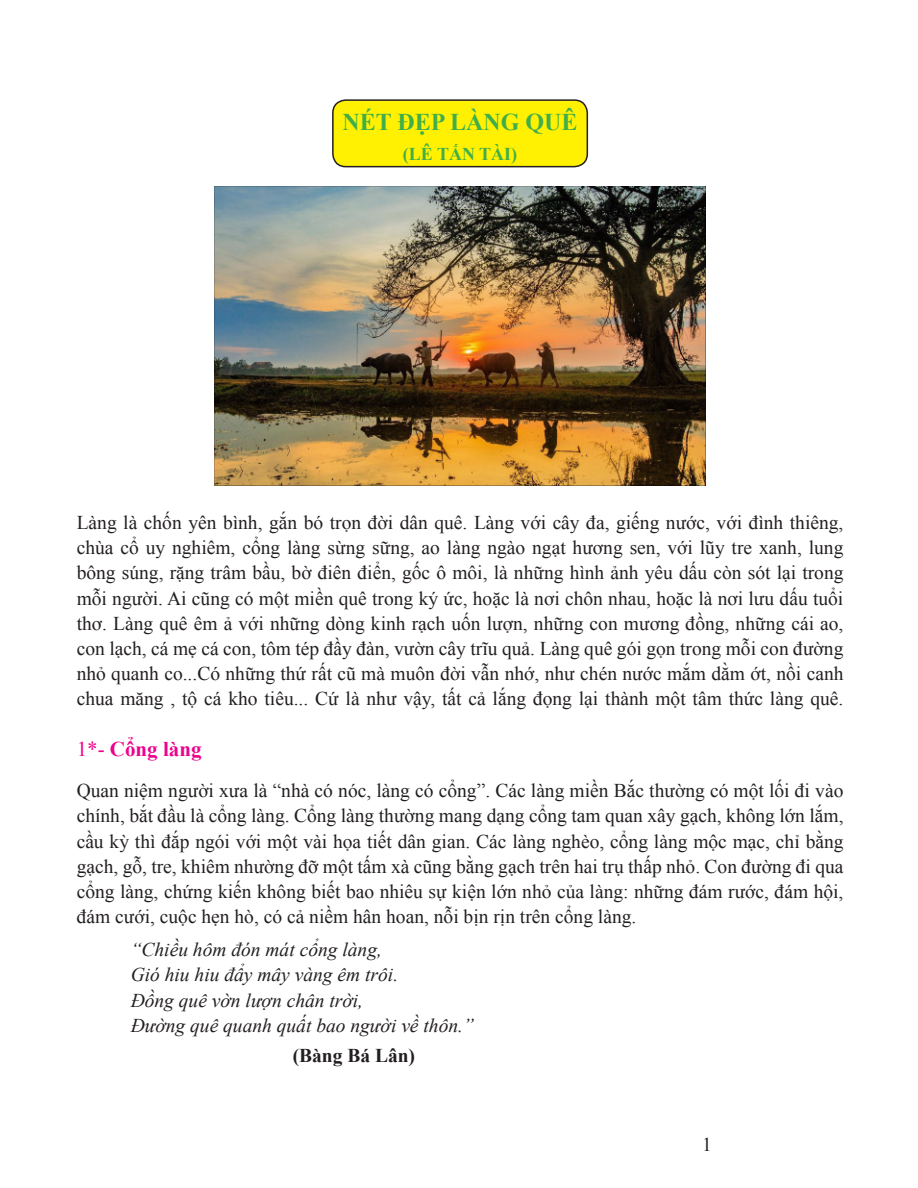
<style>
.page{position:relative;width:918px;height:1188px;background:#fff}
.page>*{position:absolute;margin:0;border:0;box-sizing:border-box;transform-origin:0 0}
.t1{font:700 24px "Times New Roman";color:#40ae49}
.t2{font:700 21px "Times New Roman";color:#ed028c}
.t3{font:19.5px/25.2px "Times New Roman";color:#231f20;text-align:justify}
.t4{font:italic 19.5px/25.2px "Times New Roman";color:#231f20}
.t5{font:700 19.5px "Times New Roman";color:#231f20}
.t6{font:700 18px "Times New Roman";color:#40ae49}
.s1{font-weight:400}
</style>
<div class="page">
<div style="left:333px;top:100px;width:254px;height:67px;background:#fff101;border-radius:13px"></div>
<div style="left:332px;top:99px;width:256px;height:68px;border:2px solid #231f20;border-radius:13px"></div>
<img style="left:214px;top:186px;width:492px;height:300px">
<p class="t1" style="left:343px;top:105px;width:236px">NÉT ĐẸP LÀNG QUÊ</p>
<p class="t6" style="left:403px;top:142px;width:116px">(LÊ TẤN TÀI)</p>
<p class="t3" style="left:77px;top:510px;width:768px">Làng là chốn yên bình, gắn bó trọn đời dân quê. Làng với cây đa, giếng nước, với đình thiêng, chùa cổ uy nghiêm, cổng làng sừng sững, ao làng ngào ngạt hương sen, với lũy tre xanh, lung bông súng, rặng trâm bầu, bờ điên điển, gốc ô môi, là những hình ảnh yêu dấu còn sót lại trong mỗi người. Ai cũng có một miền quê trong ký ức, hoặc là nơi chôn nhau, hoặc là nơi lưu dấu tuổi thơ. Làng quê êm ả với những dòng kinh rạch uốn lượn, những con mương đồng, những cái ao, con lạch, cá mẹ cá con, tôm tép đầy đàn, vườn cây trĩu quả. Làng quê gói gọn trong mỗi con đường nhỏ quanh co...Có những thứ rất cũ mà muôn đời vẫn nhớ, như chén nước mắm dằm ớt, nồi canh chua măng , tộ cá kho tiêu... Cứ là như vậy, tất cả lắng đọng lại thành một tâm thức làng quê.</p>
<p class="t2" style="left:77px;top:734px;width:126px"><span class="s1">1*-</span> Cổng làng</p>
<p class="t3" style="left:77px;top:778px;width:768px">Quan niệm người xưa là “nhà có nóc, làng có cổng”. Các làng miền Bắc thường có một lối đi vào chính, bắt đầu là cổng làng. Cổng làng thường mang dạng cổng tam quan xây gạch, không lớn lắm, cầu kỳ thì đắp ngói với một vài họa tiết dân gian. Các làng nghèo, cổng làng mộc mạc, chỉ bằng gạch, gỗ, tre, khiêm nhường đỡ một tấm xà cũng bằng gạch trên hai trụ thấp nhỏ. Con đường đi qua cổng làng, chứng kiến không biết bao nhiêu sự kiện lớn nhỏ của làng: những đám rước, đám hội, đám cưới, cuộc hẹn hò, có cả niềm hân hoan, nỗi bịn rịn trên cổng làng.</p>
<p class="t4" style="left:131px;top:937px;width:345px">“Chiều hôm đón mát cổng làng,<br>Gió hiu hiu đẩy mây vàng êm trôi.<br>Đồng quê vờn lượn chân trời,<br>Đường quê quanh quất bao người về thôn.”</p>
<p class="t5" style="left:293px;top:1042px;width:124px">(Bàng Bá Lân)</p>
<p class="t3" style="left:702px;top:1132px;width:11px">1</p>
</div>
